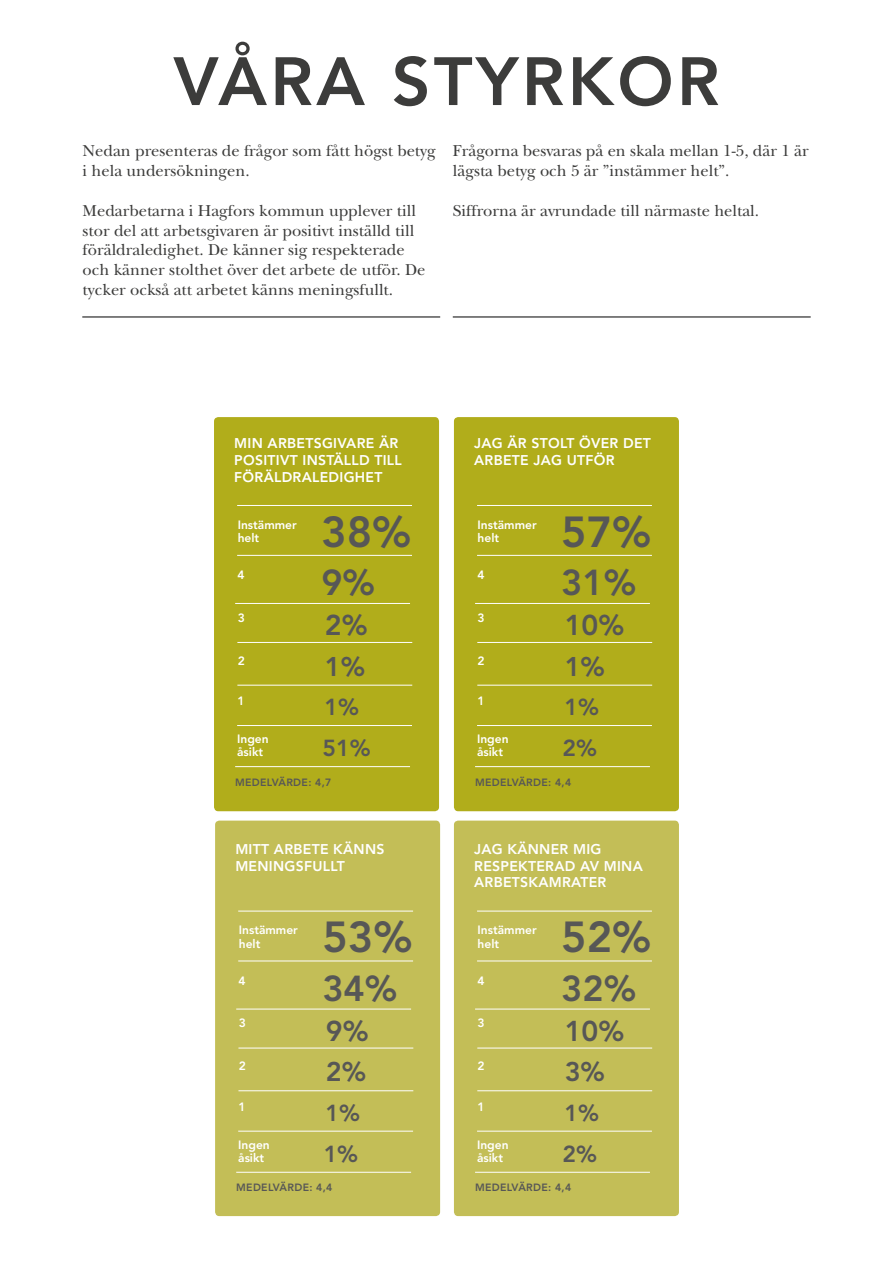
<style>
.page{position:relative;width:893px;height:1263px;background:#fff}
.page>*{position:absolute;margin:0;border:0;box-sizing:border-box;transform-origin:0 0}
.t1{font:800 67.5px "Avenir LT Std";letter-spacing:.05em;color:#3c3c3b}
.t2{font:800 43.05px "Avenir LT Std";color:#575756}
.t3{font:800 35.85px "Avenir LT Std";color:#575756}
.t4{font:800 28.5px "Avenir LT Std";color:#575756}
.t5{font:800 26.85px "Avenir LT Std";color:#575756}
.t6{font:800 23.1px "Avenir LT Std";color:#575756}
.t7{font:16.5px/19.8px "New Baskerville Std";color:#3c3c3b}
.t8{font:800 14.1px/16.8px "Avenir LT Std";letter-spacing:.02em;color:#fff}
.t9{font:800 12px/13.2px "Avenir LT Std";color:#fff}
.t10{font:800 10.5px "Avenir LT Std";letter-spacing:.03em;color:#575756}
</style>
<div class="page">
<hr style="left:82px;top:317px;width:358px;height:1px;background:#000">
<hr style="left:453px;top:317px;width:358px;height:1px;background:#000">
<div style="left:214px;top:417px;width:225px;height:394px;background:#b1ad1b;border-radius:4px"></div>
<div style="left:454px;top:417px;width:225px;height:394px;background:#b1ad1b;border-radius:4px"></div>
<hr style="left:237px;top:555px;width:175px;height:1px;background:#fff">
<hr style="left:477px;top:555px;width:175px;height:1px;background:#fff">
<hr style="left:237px;top:505px;width:175px;height:1px;background:#fff">
<hr style="left:477px;top:505px;width:175px;height:1px;background:#fff">
<hr style="left:235px;top:603px;width:175px;height:1px;background:#fff">
<hr style="left:475px;top:603px;width:175px;height:1px;background:#fff">
<hr style="left:237px;top:642px;width:175px;height:1px;background:#fff">
<hr style="left:477px;top:642px;width:175px;height:1px;background:#fff">
<hr style="left:237px;top:685px;width:175px;height:1px;background:#fff">
<hr style="left:477px;top:685px;width:175px;height:1px;background:#fff">
<hr style="left:237px;top:725px;width:175px;height:1px;background:#fff">
<hr style="left:477px;top:725px;width:175px;height:1px;background:#fff">
<hr style="left:235px;top:766px;width:175px;height:1px;background:#fff">
<hr style="left:475px;top:766px;width:175px;height:1px;background:#fff">
<div style="left:215px;top:820px;width:225px;height:396px;background:#c3be57;border-radius:4px"></div>
<div style="left:454px;top:820px;width:225px;height:396px;background:#c3be57;border-radius:4px"></div>
<hr style="left:238px;top:960px;width:175px;height:1px;background:#fff">
<hr style="left:477px;top:960px;width:175px;height:1px;background:#fff">
<hr style="left:238px;top:911px;width:175px;height:1px;background:#fff">
<hr style="left:477px;top:911px;width:175px;height:1px;background:#fff">
<hr style="left:236px;top:1009px;width:175px;height:1px;background:#fff">
<hr style="left:475px;top:1009px;width:175px;height:1px;background:#fff">
<hr style="left:238px;top:1048px;width:175px;height:1px;background:#fff">
<hr style="left:477px;top:1048px;width:175px;height:1px;background:#fff">
<hr style="left:238px;top:1090px;width:175px;height:1px;background:#fff">
<hr style="left:477px;top:1090px;width:175px;height:1px;background:#fff">
<hr style="left:238px;top:1131px;width:175px;height:1px;background:#fff">
<hr style="left:477px;top:1131px;width:175px;height:1px;background:#fff">
<hr style="left:236px;top:1172px;width:175px;height:1px;background:#fff">
<hr style="left:475px;top:1172px;width:175px;height:1px;background:#fff">
<h1 class="t1" style="left:173px;top:42px;width:547px">VÅRA STYRKOR</h1>
<p class="t7" style="left:83px;top:141px;width:355px">Nedan presenteras de frågor som fått högst betyg i hela undersökningen.</p>
<p class="t7" style="left:83px;top:201px;width:344px">Medarbetarna i Hagfors kommun upplever till stor del att arbetsgivaren är positivt inställd till föräldraledighet. De känner sig respekterade och känner stolthet över det arbete de utför. De tycker också att arbetet känns meningsfullt.</p>
<p class="t7" style="left:453px;top:141px;width:357px">Frågorna besvaras på en skala mellan 1-5, där 1 är lägsta betyg och 5 är ”instämmer helt”.</p>
<p class="t7" style="left:453px;top:201px;width:308px">Siffrorna är avrundade till närmaste heltal.</p>
<p class="t8" style="left:234px;top:435px;width:169px">MIN ARBETSGIVARE ÄR<br>POSITIVT INSTÄLLD TILL<br>FÖRÄLDRALEDIGHET</p>
<p class="t8" style="left:474px;top:435px;width:178px">JAG ÄR STOLT ÖVER DET<br>ARBETE JAG UTFÖR</p>
<h2 class="t2" style="left:321px;top:506px;width:92px">38%</h2>
<p class="t9" style="left:238px;top:518px;width:61px">Instämmer helt</p>
<p class="t9" style="left:478px;top:518px;width:61px">Instämmer</p>
<p class="t9" style="left:478px;top:531px;width:23px">helt</p>
<h2 class="t2" style="left:561px;top:506px;width:92px">57%</h2>
<h3 class="t3" style="left:321px;top:561px;width:55px">9%</h3>
<h3 class="t3" style="left:561px;top:561px;width:76px">31%</h3>
<p class="t9" style="left:237px;top:568px;width:9px">4</p>
<p class="t9" style="left:477px;top:568px;width:9px">4</p>
<p class="t9" style="left:238px;top:611px;width:9px">3</p>
<p class="t9" style="left:478px;top:611px;width:9px">3</p>
<p class="t9" style="left:238px;top:654px;width:9px">2</p>
<p class="t9" style="left:478px;top:654px;width:9px">2</p>
<h3 class="t4" style="left:325px;top:608px;width:44px">2%</h3>
<h3 class="t4" style="left:565px;top:608px;width:61px">10%</h3>
<h3 class="t5" style="left:325px;top:650px;width:42px">1%</h3>
<h3 class="t5" style="left:565px;top:650px;width:42px">1%</h3>
<p class="t9" style="left:237px;top:694px;width:9px">1</p>
<p class="t9" style="left:477px;top:694px;width:9px">1</p>
<h3 class="t6" style="left:325px;top:694px;width:36px">1%</h3>
<h3 class="t6" style="left:564px;top:694px;width:36px">1%</h3>
<h3 class="t6" style="left:323px;top:735px;width:50px">51%</h3>
<h3 class="t6" style="left:562px;top:735px;width:36px">2%</h3>
<p class="t9" style="left:237px;top:732px;width:33px">Ingen åsikt</p>
<p class="t9" style="left:477px;top:732px;width:33px">Ingen åsikt</p>
<p class="t10" style="left:235px;top:776px;width:98px">MEDELVÄRDE: 4,7</p>
<p class="t10" style="left:475px;top:776px;width:98px">MEDELVÄRDE: 4,4</p>
<p class="t8" style="left:235px;top:840px;width:151px">MITT ARBETE KÄNNS<br>MENINGSFULLT</p>
<p class="t8" style="left:474px;top:840px;width:170px">JAG KÄNNER MIG<br>RESPEKTERAD AV MINA<br>ARBETSKAMRATER</p>
<h2 class="t2" style="left:322px;top:912px;width:92px">53%</h2>
<p class="t9" style="left:239px;top:923px;width:61px">Instämmer helt</p>
<p class="t9" style="left:478px;top:923px;width:61px">Instämmer</p>
<p class="t9" style="left:478px;top:937px;width:23px">helt</p>
<h2 class="t2" style="left:561px;top:912px;width:92px">52%</h2>
<h3 class="t3" style="left:322px;top:967px;width:76px">34%</h3>
<h3 class="t3" style="left:561px;top:967px;width:76px">32%</h3>
<p class="t9" style="left:239px;top:974px;width:9px">4</p>
<p class="t9" style="left:477px;top:974px;width:9px">4</p>
<p class="t9" style="left:239px;top:1017px;width:9px">3</p>
<p class="t9" style="left:478px;top:1017px;width:9px">3</p>
<p class="t9" style="left:239px;top:1059px;width:9px">2</p>
<p class="t9" style="left:478px;top:1059px;width:9px">2</p>
<h3 class="t4" style="left:326px;top:1014px;width:44px">9%</h3>
<h3 class="t4" style="left:565px;top:1014px;width:61px">10%</h3>
<h3 class="t5" style="left:326px;top:1056px;width:42px">2%</h3>
<h3 class="t5" style="left:565px;top:1056px;width:42px">3%</h3>
<p class="t9" style="left:239px;top:1100px;width:9px">1</p>
<p class="t9" style="left:477px;top:1100px;width:9px">1</p>
<h3 class="t6" style="left:326px;top:1099px;width:36px">1%</h3>
<h3 class="t6" style="left:564px;top:1099px;width:36px">1%</h3>
<h3 class="t6" style="left:324px;top:1140px;width:36px">1%</h3>
<h3 class="t6" style="left:562px;top:1140px;width:36px">2%</h3>
<p class="t9" style="left:238px;top:1138px;width:33px">Ingen åsikt</p>
<p class="t9" style="left:477px;top:1138px;width:33px">Ingen åsikt</p>
<p class="t10" style="left:236px;top:1181px;width:98px">MEDELVÄRDE: 4,4</p>
<p class="t10" style="left:475px;top:1181px;width:98px">MEDELVÄRDE: 4,4</p>
</div>
